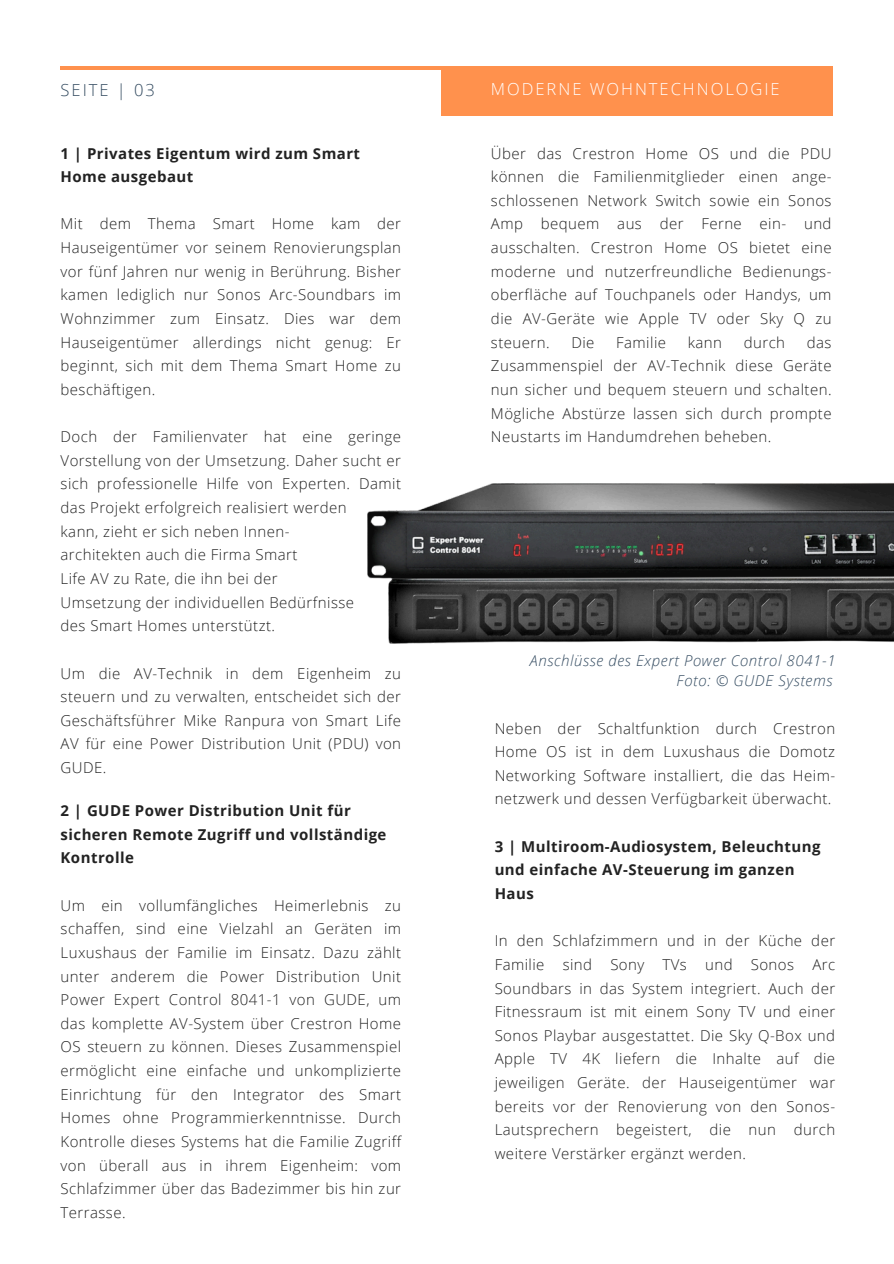
<style>
.page{position:relative;width:894px;height:1264px;background:#fff}
.page>*{position:absolute;margin:0;border:0;box-sizing:border-box;transform-origin:0 0}
.t1{font:300 16.5px "Open Sans";letter-spacing:.12em;color:#fff}
.t2{font:300 16.5px "Open Sans";letter-spacing:.12em;color:#364d62}
.t3{font:300 15px/23.7px "Open Sans";letter-spacing:.03em;color:#222;text-align:justify}
.t4{font:700 15px/23.7px "Open Sans";letter-spacing:.03em;color:#222}
.t5{font:italic 300 15px "Open Sans";letter-spacing:.04em;color:#364d62}
</style>
<div class="page">
<hr style="left:61px;top:66px;width:770px;height:4px;background:#ff914d">
<img style="left:367px;top:483px;width:526px;height:161px">
<div style="left:441px;top:67px;width:390px;height:48px;background:#ff914d"></div>
<p class="t2" style="left:61px;top:79px;width:96px">SEITE | 03</p>
<p class="t4" style="left:61px;top:141px;width:301px">1 | Privates Eigentum wird zum Smart<br>Home ausgebaut</p>
<h1 class="t3" style="left:61px;top:212px;width:342px">Mit dem Thema Smart Home kam der Hauseigentümer vor seinem Renovierungsplan vor fünf Jahren nur wenig in Berührung. Bisher kamen lediglich nur Sonos Arc-Soundbars im Wohnzimmer zum Einsatz. Dies war dem Hauseigentümer allerdings nicht genug: Er beginnt, sich mit dem Thema Smart Home zu beschäftigen.</h1>
<h1 class="t3" style="left:61px;top:424px;width:342px">Doch der Familienvater hat eine geringe Vorstellung von der Umsetzung. Daher sucht er sich professionelle Hilfe von Experten. Damit das Projekt erfolgreich realisiert werden</h1>
<h2 class="t3" style="left:61px;top:519px;width:230px">kann, zieht er sich neben Innen-</h2>
<p class="t3" style="left:61px;top:542px;width:238px">architekten auch die Firma Smart</p>
<p class="t3" style="left:61px;top:566px;width:218px">Life AV zu Rate, die ihn bei der</p>
<p class="t3" style="left:61px;top:590px;width:295px">Umsetzung der individuellen Bedürfnisse</p>
<p class="t3" style="left:61px;top:613px;width:216px">des Smart Homes unterstützt.</p>
<p class="t3" style="left:61px;top:661px;width:342px">Um die AV-Technik in dem Eigenheim zu steuern und zu verwalten, entscheidet sich der Geschäftsführer Mike Ranpura von Smart Life AV für eine Power Distribution Unit (PDU) von GUDE.</p>
<p class="t4" style="left:61px;top:798px;width:327px">2 | GUDE Power Distribution Unit für sicheren Remote Zugriff und vollständige<br>Kontrolle</p>
<p class="t3" style="left:61px;top:893px;width:342px">Um ein vollumfängliches Heimerlebnis zu schaffen, sind eine Vielzahl an Geräten im Luxushaus der Familie im Einsatz. Dazu zählt unter anderem die Power Distribution Unit Power Expert Control 8041-1 von GUDE, um das komplette AV-System über Crestron Home OS steuern zu können. Dieses Zusammenspiel ermöglicht eine einfache und unkomplizierte Einrichtung für den Integrator des Smart Homes ohne Programmierkenntnisse. Durch Kontrolle dieses Systems hat die Familie Zugriff von überall aus in ihrem Eigenheim: vom Schlafzimmer über das Badezimmer bis hin zur Terrasse.</p>
<h2 class="t1" style="left:491px;top:77px;width:290px">MODERNE WOHNTECHNOLOGIE</h2>
<p class="t3" style="left:491px;top:141px;width:342px">Über das Crestron Home OS und die PDU können die Familienmitglieder einen ange&shy;schlossenen Network Switch sowie ein Sonos Amp bequem aus der Ferne ein- und ausschalten. Crestron Home OS bietet eine moderne und nutzerfreundliche Bedienungs&shy;oberfläche auf Touchpanels oder Handys, um die AV-Geräte wie Apple TV oder Sky Q zu steuern.</p>
<p class="t3" style="left:491px;top:330px;width:342px;text-indent:316px">das Zusammenspiel der AV-Technik diese Geräte nun sicher und bequem steuern und schalten.<br>Mögliche Abstürze lassen sich durch prompte Neustarts im Handumdrehen beheben.</p>
<p class="t3" style="left:571px;top:330px;width:25px">Die</p>
<p class="t3" style="left:616px;top:330px;width:51px">Familie</p>
<p class="t3" style="left:687px;top:330px;width:36px">kann</p>
<p class="t3" style="left:743px;top:330px;width:43px">durch</p>
<p class="t5" style="left:530px;top:650px;width:307px">Anschlüsse des Expert Power Control 8041-1</p>
<p class="t5" style="left:676px;top:670px;width:157px">Foto: © GUDE Systems</p>
<p class="t3" style="left:494px;top:715px;width:342px">Neben der Schaltfunktion durch Crestron Home OS ist in dem Luxushaus die Domotz Networking Software installiert, die das Heim&shy;netzwerk und dessen Verfügbarkeit überwacht.</p>
<p class="t4" style="left:494px;top:834px;width:327px">3 | Multiroom-Audiosystem, Beleuchtung und einfache AV-Steuerung im ganzen<br>Haus</p>
<p class="t3" style="left:494px;top:928px;width:342px">In den Schlafzimmern und in der Küche der Familie sind Sony TVs und Sonos Arc Soundbars in das System integriert. Auch der Fitnessraum ist mit einem Sony TV und einer Sonos Playbar ausgestattet. Die Sky Q-Box und Apple TV 4K liefern die Inhalte auf die jeweiligen Geräte. der Hauseigentümer war bereits vor der Renovierung von den Sonos-Lautsprechern begeistert, die nun durch weitere Verstärker ergänzt werden.</p>
</div>
